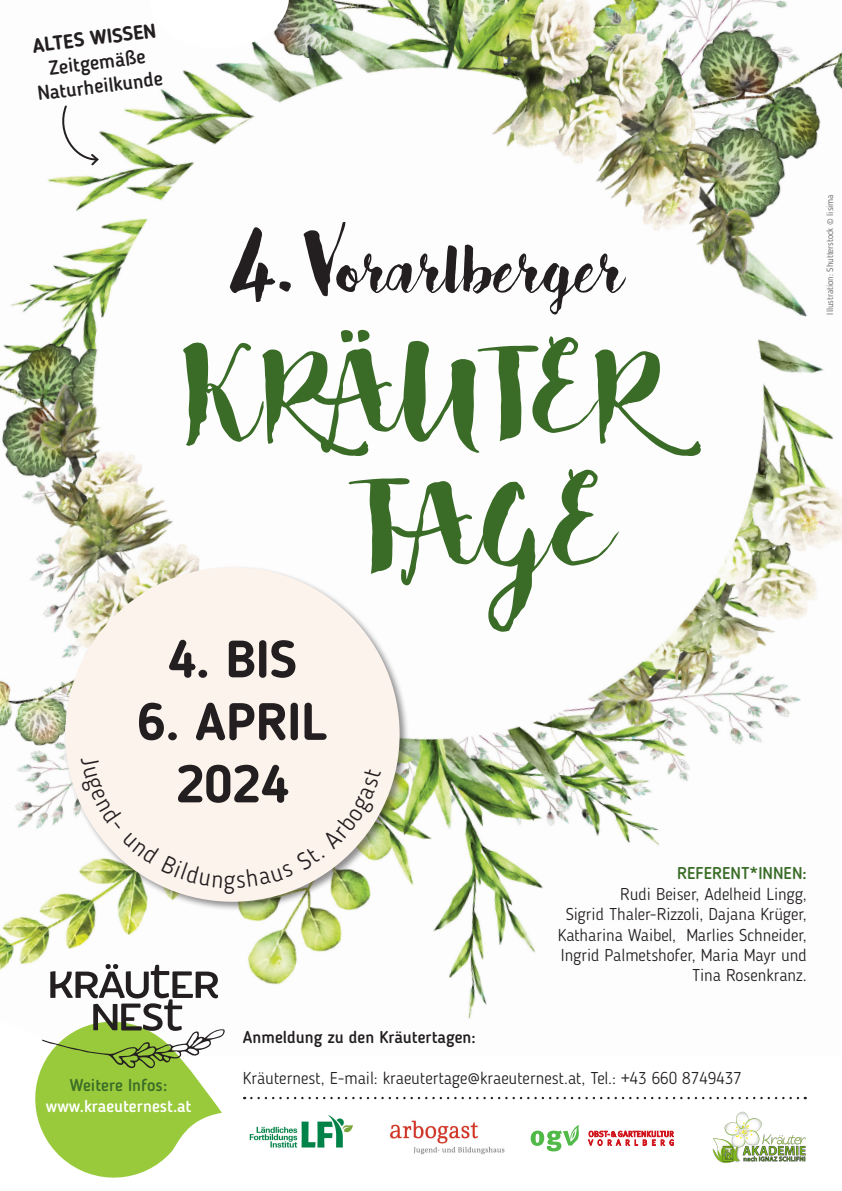
<style>
.page{position:relative;width:842px;height:1191px;background:#fff}
.page>*{position:absolute;margin:0;border:0;box-sizing:border-box;transform-origin:0 0}
.t1{font:133.9px "Bakery";letter-spacing:.03em;color:#3a6c28}
.t2{font:83.5px "Bakery";color:#231f20}
.t3{font:700 52.1px "Blogger Sans";color:#231f20}
.t4{font:500 20px "Blogger Sans";color:#231f20}
.t5{font:700 20px "Blogger Sans";color:#231f20}
.t6{font:300 17px "Blogger Sans";color:#231f20}
.t7{font:500 17px "Blogger Sans";color:#3a6c28}
.t8{font:500 17px "Blogger Sans";color:#231f20}
.t9{font:500 17px "Blogger Sans";color:#fff}
.t10{font:300 9px "Blogger Sans";color:#57585a}
.s1{font-size:110.2px}
</style>
<div class="page">
<img style="left:0;top:0;width:842px;height:1019px">
<svg style="left:251px;top:1096px;width:555px;height:3px"></svg>
<svg style="left:149px;top:0;width:140px;height:49px"></svg>
<div style="left:63px;top:565px;width:347px;height:347px;background:#231f20;opacity:.5"></div>
<div style="left:65px;top:567px;width:335px;height:334px;background:#fdf3ed;border-radius:50%"></div>
<img style="left:249px;top:1115px;width:104px;height:33px">
<img style="left:390px;top:1120px;width:115px;height:35px">
<svg style="left:588px;top:1130px;width:86px;height:15px"></svg>
<svg style="left:531px;top:1125px;width:48px;height:26px"></svg>
<img style="left:712px;top:1111px;width:94px;height:52px">
<svg style="left:56px;top:104px;width:44px;height:63px"></svg>
<svg style="left:26px;top:964px;width:199px;height:214px"></svg>
<svg style="left:81px;top:806px;width:300px;height:87px"></svg>
<p class="t5" style="left:31px;top:34px;width:126px;rotate:-7deg">ALTES WISSEN</p>
<p class="t4" style="left:47px;top:56px;width:99px;rotate:-7deg">Zeitgemäße</p>
<p class="t4" style="left:36px;top:81px;width:128px;rotate:-7deg">Naturheilkunde</p>
<p class="t2" style="left:230px;top:215px;width:392px"><span class="s1">4.</span> Vorarlberger</p>
<p class="t1" style="left:188px;top:307px;width:469px">KRÄUTER</p>
<p class="t1" style="left:356px;top:439px;width:258px">TAGE</p>
<p class="t3" style="left:168px;top:627px;width:131px">4. BIS</p>
<p class="t3" style="left:137px;top:690px;width:192px">6. APRIL</p>
<p class="t3" style="left:176px;top:752px;width:114px">2024</p>
<p class="t10" style="left:825px;top:314px;width:122px;rotate:-90deg">Illustration: Shutterstock © lisima</p>
<p class="t7" style="left:70px;top:1075px;width:99px">Weitere Infos:</p>
<p class="t9" style="left:46px;top:1095px;width:147px">www.kraeuternest.at</p>
<p class="t7" style="left:677px;top:863px;width:131px">REFERENT*INNEN:</p>
<p class="t6" style="left:620px;top:883px;width:188px">Rudi Beiser, Adelheid Lingg,</p>
<p class="t6" style="left:566px;top:904px;width:242px">Sigrid Thaler-Rizzoli, Dajana Krüger,</p>
<p class="t6" style="left:558px;top:924px;width:251px">Katharina Waibel, Marlies Schneider,</p>
<p class="t6" style="left:561px;top:945px;width:247px">Ingrid Palmetshofer, Maria Mayr und</p>
<p class="t6" style="left:692px;top:965px;width:116px">Tina Rosenkranz.</p>
<p class="t8" style="left:243px;top:1026px;width:234px">Anmeldung zu den Kräutertagen:</p>
<p class="t6" style="left:243px;top:1067px;width:500px">Kräuternest, E-mail: kraeutertage@kraeuternest.at, Tel.: +43 660 8749437</p>
</div>
